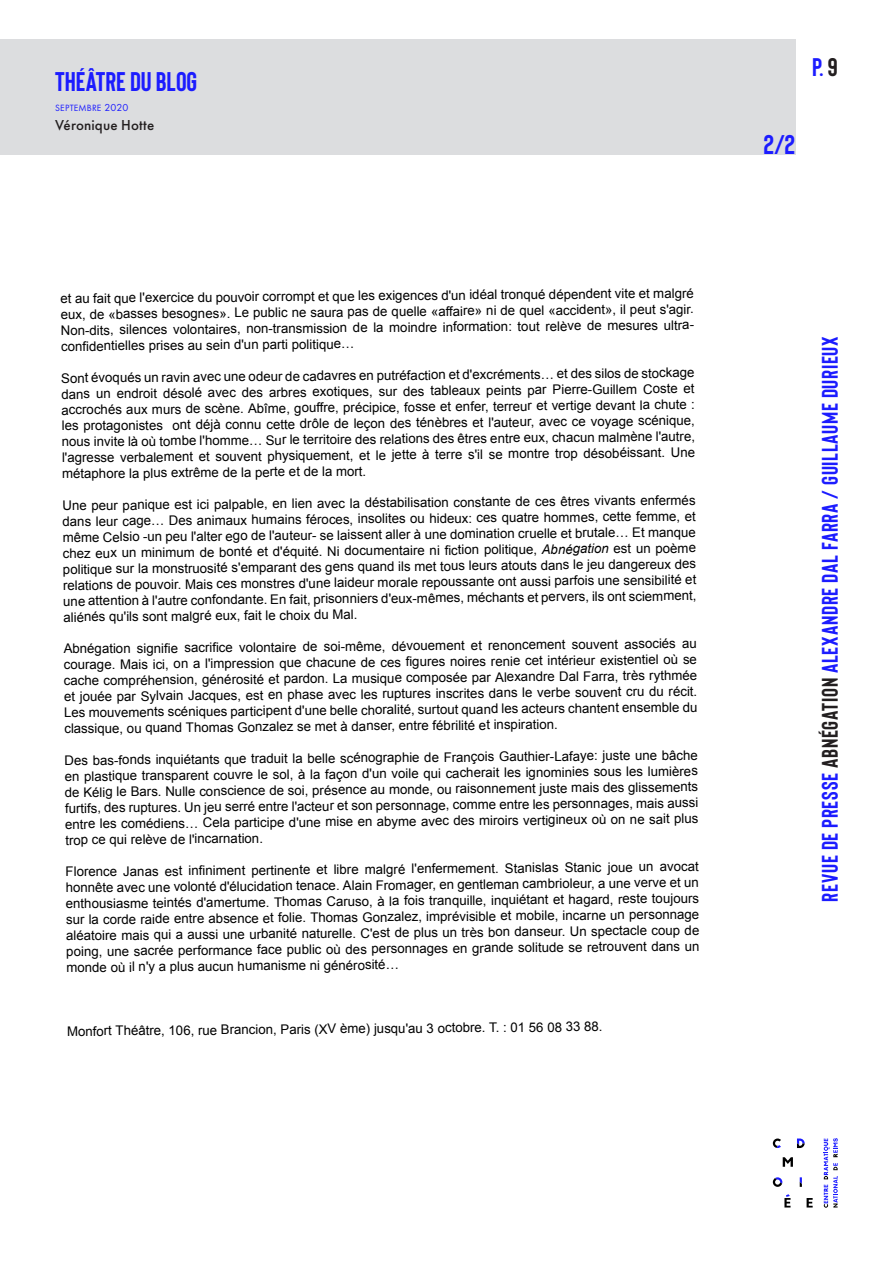
<style>
.page{position:relative;width:893px;height:1263px;background:#fff}
.page>*{position:absolute;margin:0;border:0;box-sizing:border-box;transform-origin:0 0}
.t1{font:700 27px "Bison";color:#1c1cff}
.t2{font:700 25.5px "Bison";color:#1c1cff}
.t3{font:700 22.5px "Bison";letter-spacing:.03em;color:#1c1cff}
.t4{font:500 15px "Futura PT";letter-spacing:.01em;color:#231f20}
.t5{font:13.2px/15.9px "Arial";letter-spacing:-.01em;color:#000;text-align:justify}
.t6{font:9.45px "Futura PT";letter-spacing:.015em;color:#1c1cff}
.s1{font-size:10.5px}
.s2{font-style:italic}
.s3{color:#231f20}
</style>
<div class="page">
<svg style="left:784px;top:1194px;width:6px;height:13px"></svg>
<svg style="left:807px;top:1198px;width:6px;height:9px"></svg>
<svg style="left:773px;top:1138px;width:8px;height:10px"></svg>
<svg style="left:797px;top:1138px;width:8px;height:10px"></svg>
<svg style="left:783px;top:1157px;width:10px;height:10px"></svg>
<svg style="left:800px;top:1177px;width:2px;height:10px"></svg>
<svg style="left:773px;top:1177px;width:9px;height:10px"></svg>
<svg style="left:824px;top:1138px;width:14px;height:70px"></svg>
<div style="left:0;top:39px;width:795px;height:115px;background:#dcdddf"></div>
<p class="t1" style="left:55px;top:65px;width:144px">THÉÂTRE DU BLOG</p>
<p class="t6" style="left:55px;top:102px;width:75px">SEPTEMBRE <span class="s1">2020</span></p>
<p class="t4" style="left:55px;top:116px;width:101px">Véronique Hotte</p>
<p class="t5" style="left:61px;top:287px;width:635px;line-height:16.5px">et au fait que l'exercice du pouvoir corrompt et que les exigences d'un idéal tronqué dépendent vite et malgré eux, de «basses besognes». Le public ne saura pas de quelle «affaire» ni de quel «accident», il peut s'agir.<br>Non-dits, silences volontaires, non-transmission de la moindre information: tout relève de mesures ultra&shy;confidentielles prises au sein d'un parti politique…</p>
<p class="t5" style="left:61px;top:367px;width:636px">Sont évoqués un ravin avec une odeur de cadavres en putréfaction et d'excréments… et des silos de stockage dans un endroit désolé avec des arbres exotiques, sur des tableaux peints par Pierre-Guillem Coste et accrochés aux murs de scène. Abîme, gouffre, précipice, fosse et enfer, terreur et vertige devant la chute : les protagonistes ont déjà connu cette drôle de leçon des ténèbres et l'auteur, avec ce voyage scénique, nous invite là où tombe l'homme… Sur le territoire des relations des êtres entre eux, chacun malmène l'autre, l'agresse verbalement et souvent physiquement, et le jette à terre s'il se montre trop désobéissant. Une</p>
<p class="t5" style="left:62px;top:464px;width:306px">métaphore la plus extrême de la perte et de la mort.</p>
<p class="t5" style="left:62px;top:495px;width:636px">Une peur panique est ici palpable, en lien avec la déstabilisation constante de ces êtres vivants enfermés dans leur cage… Des animaux humains féroces, insolites ou hideux: ces quatre hommes, cette femme, et même Celsio -un peu l'alter ego de l'auteur- se laissent aller à une domination cruelle et brutale… Et manque chez eux un minimum de bonté et d'équité. Ni documentaire ni fiction politique, <span class="s2">Abnéga</span><sup>tion</sup> est un poème politique sur la monstruosité s'emparant des gens quand ils met tous leurs atouts dans le jeu dangereux des relations de pouvoir. Mais ces monstres d'une laideur morale repoussante ont aussi parfois une sensibilité et une attention à l'autre confondante. En fait, prisonniers d'eux-mêmes, méchants et pervers, ils ont sciemment,</p>
<p class="t5" style="left:63px;top:608px;width:296px">aliénés qu'ils sont malgré eux, fait le choix du Mal.</p>
<p class="t5" style="left:64px;top:638px;width:635px">Abnégation signifie sacrifice volontaire de soi-même, dévouement et renoncement souvent associés au courage. Mais ici, on a l'impression que chacune de ces figures noires renie cet intérieur existentiel où se cache compréhension, générosité et pardon. La musique composée par Alexandre Dal Farra, très rythmée et jouée par Sylvain Jacques, est en phase avec les ruptures inscrites dans le verbe souvent cru du récit.<br>Les mouvements scéniques participent d'une belle choralité, surtout quand les acteurs chantent ensemble du classique, ou quand Thomas Gonzalez se met à danser, entre fébrilité et inspiration.</p>
<p class="t5" style="left:65px;top:750px;width:635px">Des bas-fonds inquiétants que traduit la belle scénographie de François Gauthier-Lafaye: juste une bâche en plastique transparent couvre le sol, à la façon d'un voile qui cacherait les ignominies sous les lumières de Kélig le Bars. Nulle conscience de soi, présence au monde, ou raisonnement juste mais des glissements furtifs, des ruptures. Un jeu serré entre l'acteur et son personnage, comme entre les personnages, mais aussi entre les comédiens… Cela participe d'une mise en abyme avec des miroirs vertigineux où on ne sait plus</p>
<p class="t5" style="left:65px;top:831px;width:199px">trop ce qui relève de l'incarnation.</p>
<p class="t5" style="left:66px;top:861px;width:635px">Florence Janas est infiniment pertinente et libre malgré l'enfermement. Stanislas Stanic joue un avocat honnête avec une volonté d'élucidation tenace. Alain Fromager, en gentleman cambrioleur, a une verve et un enthousiasme teintés d'amertume. Thomas Caruso, à la fois tranquille, inquiétant et hagard, reste toujours sur la corde raide entre absence et folie. Thomas Gonzalez, imprévisible et mobile, incarne un personnage aléatoire mais qui a aussi une urbanité naturelle. C'est de plus un très bon danseur. Un spectacle coup de poing, une sacrée performance face public où des personnages en grande solitude se retrouvent dans un</p>
<p class="t5" style="left:66px;top:958px;width:334px">monde où il n'y a plus aucun humanisme ni générosité…</p>
<p class="t5" style="left:67px;top:1021px;width:537px">Monfort Théâtre, 106, rue Brancion, Paris (XV ème) jusqu'au 3 octobre. T. : 01 56 08 33 88.</p>
<h2 class="t2" style="left:812px;top:51px;width:27px">p. <span class="s3">9</span></h2>
<p class="t1" style="left:763px;top:128px;width:33px">2/2</p>
<p class="t3" style="left:816px;top:902px;width:567px;rotate:-90deg">revue de presse <span class="s3">Abnégation</span> Alexandre Dal Farra / Guillaume Durieux</p>
</div>
